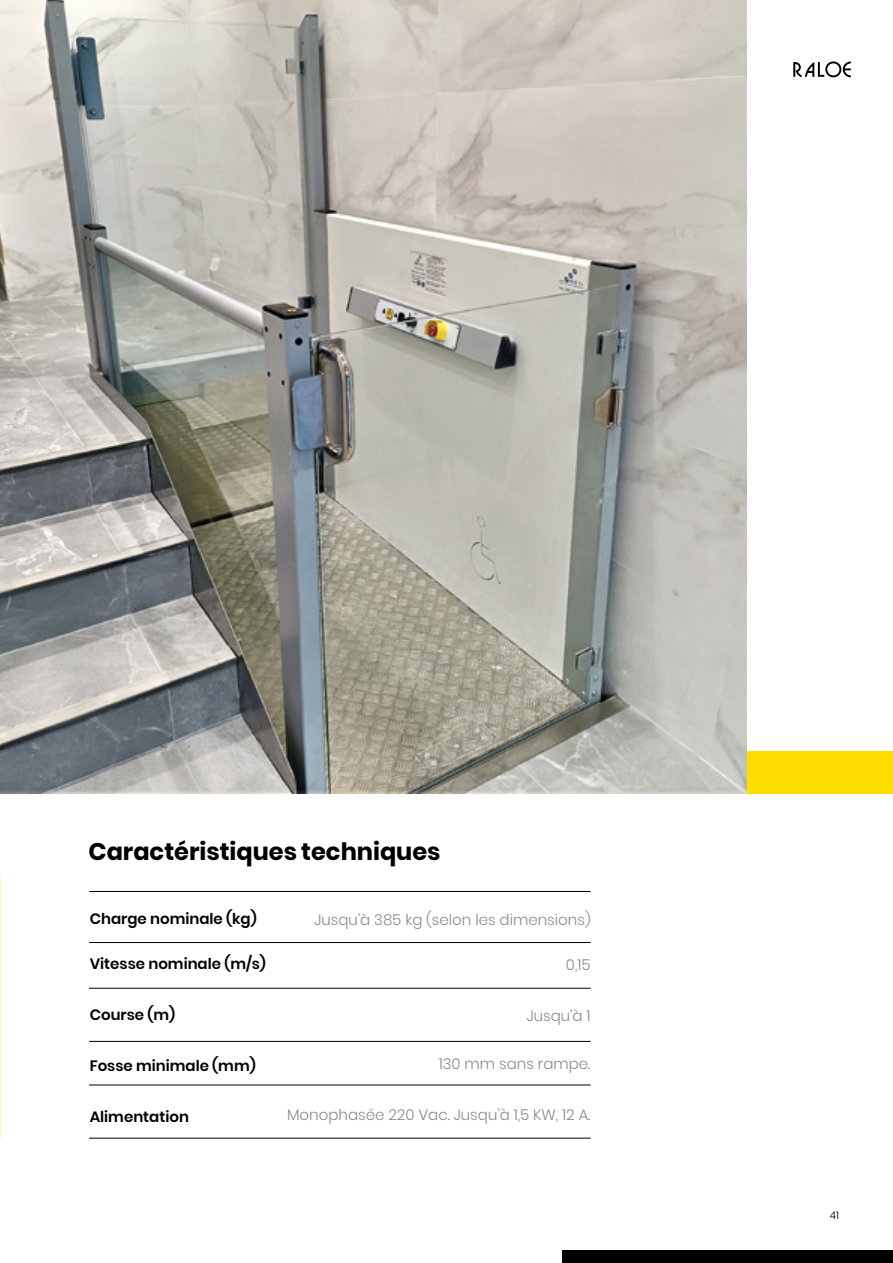
<style>
.page{position:relative;width:893px;height:1263px;background:#fff}
.page>*{position:absolute;margin:0;border:0;box-sizing:border-box;transform-origin:0 0}
.t1{font:700 24px "Poppins";color:#000}
.t2{font:300 15px "Poppins";color:#8a8989}
.t3{font:600 15px "Poppins";color:#000}
.t4{font:300 10.5px "Poppins";color:#000}
</style>
<div class="page">
<div style="left:562px;top:1250px;width:331px;height:13px;background:#000"></div>
<div style="left:725px;top:751px;width:168px;height:42px;background:#ffdf00"></div>
<svg style="left:793px;top:61px;width:58px;height:16px"></svg>
<hr style="left:89px;top:891px;width:502px;height:1px;background:#000">
<hr style="left:89px;top:942px;width:502px;height:1px;background:#000">
<hr style="left:89px;top:988px;width:502px;height:1px;background:#000">
<hr style="left:89px;top:1041px;width:502px;height:1px;background:#000">
<hr style="left:89px;top:1084px;width:502px;height:1px;background:#000">
<hr style="left:89px;top:1138px;width:502px;height:1px;background:#000">
<img style="left:0;top:0;width:746px;height:793px">
<h1 class="t1" style="left:89px;top:837px;width:353px">Caractéristiques techniques</h1>
<p class="t3" style="left:90px;top:910px;width:169px">Charge nominale (kg)</p>
<p class="t3" style="left:90px;top:955px;width:178px">Vitesse nominale (m/s)</p>
<p class="t3" style="left:90px;top:1006px;width:87px">Course (m)</p>
<p class="t3" style="left:90px;top:1057px;width:168px">Fosse minimale (mm)</p>
<p class="t3" style="left:90px;top:1108px;width:101px">Alimentation</p>
<p class="t2" style="left:314px;top:911px;width:278px">Jusqu’à 385 kg (selon les dimensions)</p>
<p class="t2" style="left:566px;top:956px;width:26px">0,15</p>
<p class="t2" style="left:527px;top:1007px;width:65px">Jusqu’à 1</p>
<p class="t2" style="left:439px;top:1055px;width:153px">130 mm sans rampe.</p>
<p class="t2" style="left:287px;top:1106px;width:305px">Monophasée 220 Vac. Jusqu’à 1,5 KW, 12 A.</p>
<p class="t4" style="left:830px;top:1209px;width:11px">41</p>
</div>
